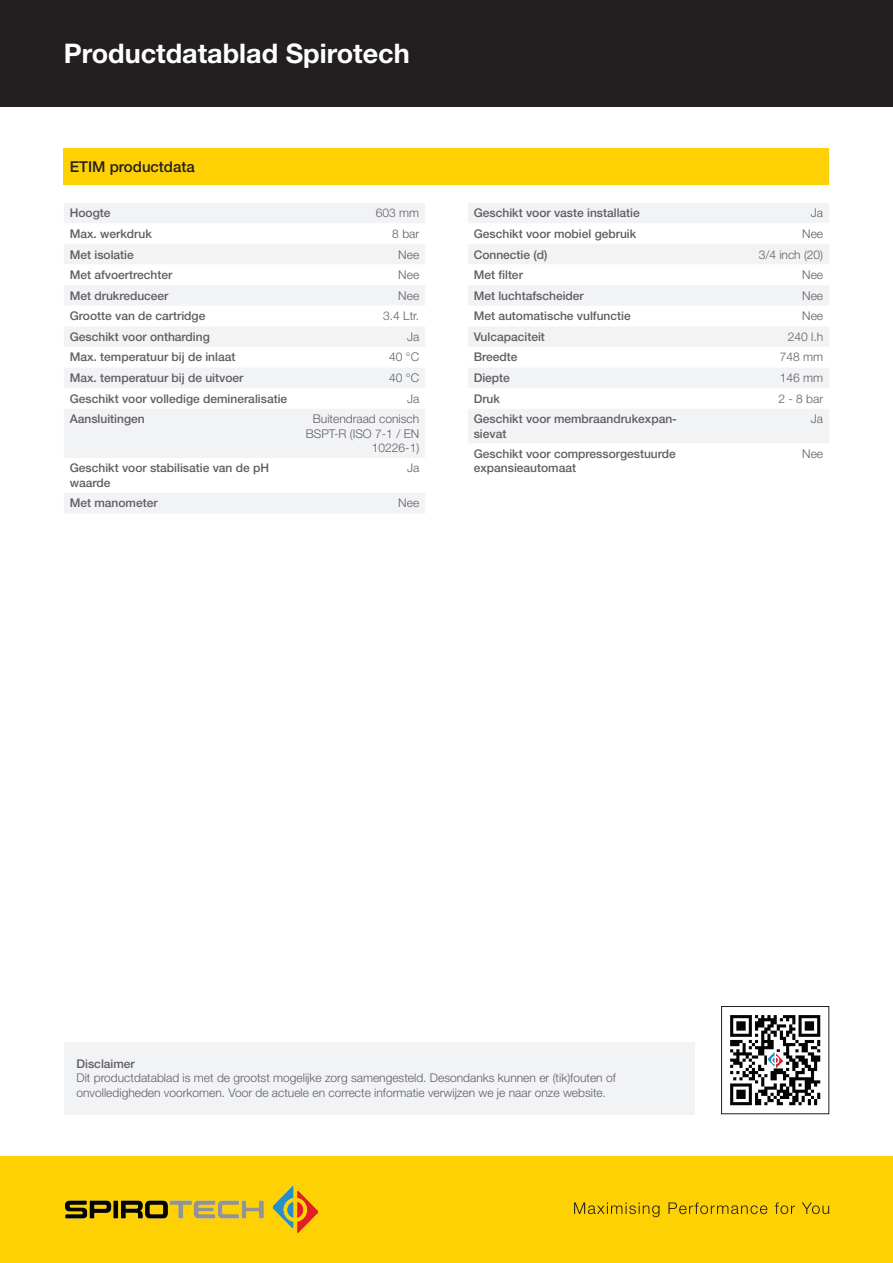
<style>
.page{position:relative;width:893px;height:1263px;background:#fff}
.page>*{position:absolute;margin:0;border:0;box-sizing:border-box;transform-origin:0 0}
.t1{font:700 27px "Helvetica Neue LT Pro";color:#fff}
.t2{font:500 15px "Helvetica Neue LT Pro";color:#231f20}
.t3{font:500 12px/14.4px "Helvetica Neue LT Pro";color:#5f5f62}
.t4{font:300 12px/14.4px "Helvetica Neue LT Pro";color:#5f5f62}
</style>
<div class="page">
<div style="left:0;top:1157px;width:893px;height:106px;background:#fed105"></div>
<svg style="left:574px;top:1202px;width:255px;height:15px"></svg>
<img style="left:65px;top:1187px;width:252px;height:46px">
<div style="left:0;top:0;width:893px;height:106px;background:#231f20"></div>
<div style="left:721px;top:1006px;width:108px;height:108px;background:#fff;border:1px solid #231f20"></div>
<svg style="left:730px;top:1015px;width:90px;height:90px"></svg>
<div style="left:767px;top:1052px;width:16px;height:16px;border:1px solid #fff"></div>
<img style="left:767px;top:1053px;width:16px;height:15px">
<div style="left:64px;top:1042px;width:630px;height:72px;background:#f2f3f4"></div>
<div style="left:64px;top:203px;width:361px;height:310px;background:#f2f3f4"></div>
<svg style="left:64px;top:223px;width:361px;height:270px"></svg>
<div style="left:468px;top:203px;width:361px;height:20px;background:#f2f3f4"></div>
<svg style="left:468px;top:244px;width:361px;height:199px;fill:#f2f3f4"></svg>
<div style="left:64px;top:149px;width:765px;height:36px;background:#fed105"></div>
<h1 class="t1" style="left:64px;top:36px;width:348px">Productdatablad Spirotech</h1>
<p class="t2" style="left:70px;top:158px;width:127px">ETIM productdata</p>
<p class="t3" style="left:70px;top:206px;width:42px">Hoogte</p>
<p class="t4" style="left:376px;top:206px;width:45px">603 mm</p>
<p class="t3" style="left:70px;top:226px;width:84px">Max. werkdruk</p>
<p class="t4" style="left:392px;top:226px;width:28px">8 bar</p>
<p class="t3" style="left:70px;top:247px;width:66px">Met isolatie</p>
<p class="t4" style="left:398px;top:247px;width:22px">Nee</p>
<p class="t3" style="left:70px;top:267px;width:104px">Met afvoertrechter</p>
<p class="t4" style="left:398px;top:267px;width:22px">Nee</p>
<p class="t3" style="left:70px;top:288px;width:100px">Met drukreduceer</p>
<p class="t4" style="left:398px;top:288px;width:22px">Nee</p>
<p class="t3" style="left:70px;top:309px;width:137px">Grootte van de cartridge</p>
<p class="t4" style="left:383px;top:309px;width:38px">3.4 Ltr.</p>
<p class="t3" style="left:70px;top:329px;width:142px">Geschikt voor ontharding</p>
<p class="t4" style="left:407px;top:329px;width:14px">Ja</p>
<p class="t3" style="left:70px;top:350px;width:167px">Max. temperatuur bij de inlaat</p>
<p class="t4" style="left:389px;top:350px;width:31px">40 °C</p>
<p class="t3" style="left:70px;top:370px;width:175px">Max. temperatuur bij de uitvoer</p>
<p class="t4" style="left:389px;top:370px;width:31px">40 °C</p>
<p class="t3" style="left:70px;top:391px;width:219px">Geschikt voor volledige demineralisatie</p>
<p class="t4" style="left:407px;top:391px;width:14px">Ja</p>
<p class="t3" style="left:70px;top:411px;width:76px">Aansluitingen</p>
<p class="t4" style="left:306px;top:411px;width:115px;text-align:right">Buitendraad conisch<br>BSPT-R (ISO 7-1 / EN<br>10226-1)</p>
<p class="t3" style="left:70px;top:461px;width:201px">Geschikt voor stabilisatie van de pH waarde</p>
<p class="t4" style="left:407px;top:461px;width:14px">Ja</p>
<p class="t3" style="left:70px;top:496px;width:89px">Met manometer</p>
<p class="t4" style="left:398px;top:496px;width:22px">Nee</p>
<p class="t3" style="left:474px;top:206px;width:168px">Geschikt voor vaste installatie</p>
<p class="t4" style="left:811px;top:206px;width:14px">Ja</p>
<p class="t3" style="left:474px;top:226px;width:164px">Geschikt voor mobiel gebruik</p>
<p class="t4" style="left:802px;top:226px;width:22px">Nee</p>
<p class="t3" style="left:474px;top:247px;width:75px">Connectie (d)</p>
<p class="t4" style="left:759px;top:247px;width:66px">3/4 inch (20)</p>
<p class="t3" style="left:474px;top:267px;width:51px">Met filter</p>
<p class="t4" style="left:802px;top:267px;width:22px">Nee</p>
<p class="t3" style="left:474px;top:288px;width:112px">Met luchtafscheider</p>
<p class="t4" style="left:802px;top:288px;width:22px">Nee</p>
<p class="t3" style="left:474px;top:309px;width:158px">Met automatische vulfunctie</p>
<p class="t4" style="left:802px;top:309px;width:22px">Nee</p>
<p class="t3" style="left:474px;top:329px;width:73px">Vulcapaciteit</p>
<p class="t4" style="left:788px;top:329px;width:37px">240 l.h</p>
<p class="t3" style="left:474px;top:350px;width:45px">Breedte</p>
<p class="t4" style="left:780px;top:350px;width:45px">748 mm</p>
<p class="t3" style="left:474px;top:370px;width:38px">Diepte</p>
<p class="t4" style="left:780px;top:370px;width:45px">146 mm</p>
<p class="t3" style="left:474px;top:391px;width:28px">Druk</p>
<p class="t4" style="left:778px;top:391px;width:46px">2 - 8 bar</p>
<p class="t3" style="left:474px;top:411px;width:205px">Geschikt voor membraandrukexpan&shy;sievat</p>
<p class="t4" style="left:811px;top:411px;width:14px">Ja</p>
<p class="t3" style="left:474px;top:446px;width:204px">Geschikt voor compressorgestuurde expansieautomaat</p>
<p class="t4" style="left:802px;top:446px;width:22px">Nee</p>
<p class="t3" style="left:77px;top:1056px;width:60px">Disclaimer</p>
<p class="t4" style="left:77px;top:1071px;width:541px">Dit productdatablad is met de grootst mogelijke zorg samengesteld. Desondanks kunnen er (tik)fouten of onvolledigheden voorkomen. Voor de actuele en correcte informatie verwijzen we je naar onze website.</p>
</div>
